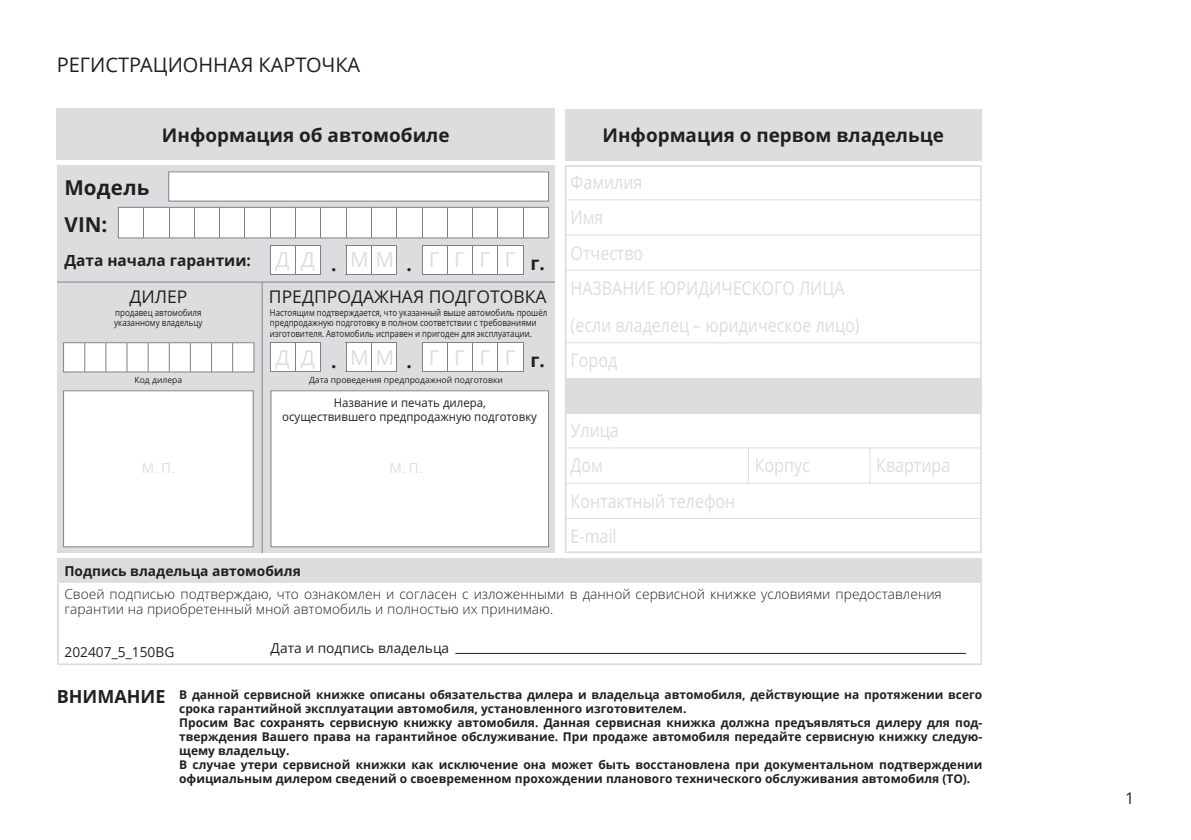
<style>
.page{position:relative;width:1191px;height:840px;background:#fff}
.page>*{position:absolute;margin:0;border:0;box-sizing:border-box;transform-origin:0 0}
.t1{font:20.6px "Open Sans";letter-spacing:.705em;color:#dcdddf}
.t2{font:700 20.6px/36.6px "Open Sans";letter-spacing:.01em;color:#231f20}
.t3{font:20px "Open Sans";color:#231f20}
.t4{font:18.8px/35.6px "Open Sans";color:#dcdddf;scale:.85 1}
.t5{font:700 18.8px "Open Sans";color:#231f20}
.t6{font:700 18px "Open Sans";color:#231f20}
.t7{font:17.6px "Open Sans";color:#231f20}
.t8{font:16px "Open Sans";color:#231f20}
.t9{font:700 15.4px "Open Sans";color:#231f20}
.t10{font:300 13.8px/15.4px "Open Sans";color:#231f20}
.t11{font:13.8px "Open Sans";color:#231f20}
.t12{font:700 13.8px "Open Sans";color:#231f20}
.t13{font:13.8px "Open Sans";color:#dcdddf}
.t14{font:700 12px/14px "Open Sans";color:#231f20}
.t15{font:12px/14.4px "Open Sans";color:#231f20;text-align:center;scale:.95 1}
.t16{font:9.4px/10.4px "Open Sans";color:#231f20;scale:.84 1}
.t17{font:8.6px "Open Sans";color:#231f20}
</style>
<div class="page">
<div style="left:57px;top:165px;width:498px;height:388px;background:#dcdddf"></div>
<div style="left:64px;top:342px;width:190px;height:30px;background:#fff"></div>
<div style="left:63px;top:342px;width:191px;height:30px;border:1px solid #808285"></div>
<div style="left:57px;top:558px;width:925px;height:106px;background:#dcdddf"></div>
<div style="left:118px;top:207px;width:430px;height:31px;background:#fff"></div>
<div style="left:118px;top:207px;width:431px;height:31px;border:1px solid #808285"></div>
<svg style="left:565px;top:165px;width:416px;height:388px"></svg>
<div style="left:565px;top:109px;width:416px;height:51px;background:#dcdddf"></div>
<div style="left:57px;top:109px;width:498px;height:51px;background:#dcdddf"></div>
<div style="left:59px;top:583px;width:922px;height:81px;background:#fff"></div>
<div style="left:346px;top:245px;width:25px;height:29px;background:#fff"></div>
<div style="left:371px;top:245px;width:26px;height:29px;background:#fff"></div>
<div style="left:422px;top:245px;width:25px;height:29px;background:#fff"></div>
<div style="left:447px;top:245px;width:25px;height:29px;background:#fff"></div>
<div style="left:472px;top:245px;width:26px;height:29px;background:#fff"></div>
<div style="left:498px;top:245px;width:25px;height:29px;background:#fff"></div>
<hr style="left:143px;top:207px;width:1px;height:30px;background:#808285">
<hr style="left:169px;top:207px;width:1px;height:30px;background:#808285">
<hr style="left:194px;top:207px;width:1px;height:30px;background:#808285">
<hr style="left:219px;top:207px;width:1px;height:30px;background:#808285">
<hr style="left:245px;top:207px;width:1px;height:30px;background:#808285">
<hr style="left:270px;top:207px;width:1px;height:30px;background:#808285">
<hr style="left:295px;top:207px;width:1px;height:30px;background:#808285">
<hr style="left:320px;top:207px;width:1px;height:30px;background:#808285">
<hr style="left:346px;top:207px;width:1px;height:30px;background:#808285">
<hr style="left:371px;top:207px;width:1px;height:30px;background:#808285">
<hr style="left:396px;top:207px;width:1px;height:30px;background:#808285">
<hr style="left:422px;top:207px;width:1px;height:30px;background:#808285">
<hr style="left:447px;top:207px;width:1px;height:30px;background:#808285">
<hr style="left:472px;top:207px;width:1px;height:30px;background:#808285">
<hr style="left:497px;top:207px;width:1px;height:30px;background:#808285">
<hr style="left:523px;top:207px;width:1px;height:30px;background:#808285">
<svg style="left:346px;top:246px;width:1px;height:28px"></svg>
<svg style="left:371px;top:246px;width:1px;height:28px"></svg>
<svg style="left:396px;top:246px;width:1px;height:28px"></svg>
<svg style="left:422px;top:246px;width:1px;height:28px"></svg>
<svg style="left:447px;top:246px;width:1px;height:28px"></svg>
<svg style="left:472px;top:246px;width:1px;height:28px"></svg>
<svg style="left:497px;top:246px;width:1px;height:28px"></svg>
<svg style="left:523px;top:245px;width:1px;height:29px"></svg>
<hr style="left:346px;top:245px;width:51px;height:1px;background:#808285">
<hr style="left:422px;top:245px;width:101px;height:1px;background:#808285">
<svg style="left:270px;top:245px;width:51px;height:30px;background:#efeff0"></svg>
<hr style="left:346px;top:274px;width:51px;height:1px;background:#808285">
<hr style="left:422px;top:274px;width:101px;height:1px;background:#808285">
<div style="left:346px;top:342px;width:25px;height:29px;background:#fff"></div>
<div style="left:371px;top:342px;width:26px;height:29px;background:#fff"></div>
<div style="left:422px;top:342px;width:25px;height:29px;background:#fff"></div>
<div style="left:447px;top:342px;width:25px;height:29px;background:#fff"></div>
<div style="left:472px;top:342px;width:26px;height:29px;background:#fff"></div>
<div style="left:498px;top:342px;width:25px;height:29px;background:#fff"></div>
<svg style="left:346px;top:343px;width:1px;height:28px"></svg>
<svg style="left:371px;top:343px;width:1px;height:28px"></svg>
<svg style="left:396px;top:343px;width:1px;height:28px"></svg>
<svg style="left:422px;top:343px;width:1px;height:28px"></svg>
<svg style="left:447px;top:343px;width:1px;height:28px"></svg>
<svg style="left:472px;top:343px;width:1px;height:28px"></svg>
<svg style="left:497px;top:343px;width:1px;height:28px"></svg>
<svg style="left:523px;top:342px;width:1px;height:29px"></svg>
<hr style="left:346px;top:342px;width:51px;height:1px;background:#808285">
<hr style="left:422px;top:342px;width:101px;height:1px;background:#808285">
<svg style="left:270px;top:342px;width:51px;height:30px;background:#efeff0"></svg>
<hr style="left:346px;top:371px;width:51px;height:1px;background:#808285">
<hr style="left:422px;top:371px;width:101px;height:1px;background:#808285">
<div style="left:64px;top:390px;width:189px;height:156px;background:#fff"></div>
<div style="left:63px;top:390px;width:191px;height:157px;border:1px solid #808285"></div>
<div style="left:271px;top:390px;width:277px;height:156px;background:#fff"></div>
<div style="left:270px;top:390px;width:279px;height:157px;border:1px solid #808285"></div>
<div style="left:169px;top:172px;width:379px;height:29px;background:#fff"></div>
<div style="left:168px;top:171px;width:381px;height:30px;border:1px solid #808285"></div>
<hr style="left:565px;top:199px;width:416px;height:1px;background:#dcdddf">
<hr style="left:565px;top:234px;width:416px;height:1px;background:#dcdddf">
<hr style="left:565px;top:270px;width:416px;height:1px;background:#dcdddf">
<hr style="left:565px;top:342px;width:416px;height:1px;background:#dcdddf">
<hr style="left:565px;top:447px;width:416px;height:1px;background:#dcdddf">
<hr style="left:565px;top:482px;width:416px;height:1px;background:#dcdddf">
<hr style="left:565px;top:517px;width:416px;height:1px;background:#dcdddf">
<hr style="left:748px;top:447px;width:1px;height:36px;background:#dcdddf">
<hr style="left:869px;top:447px;width:1px;height:36px;background:#dcdddf">
<hr style="left:455px;top:652px;width:511px;height:1px;background:#231f20">
<hr style="left:57px;top:281px;width:498px;height:1px;background:#808285">
<hr style="left:262px;top:282px;width:1px;height:271px;background:#808285">
<hr style="left:232px;top:342px;width:1px;height:30px;background:#808285">
<hr style="left:211px;top:342px;width:1px;height:30px;background:#808285">
<hr style="left:190px;top:342px;width:1px;height:30px;background:#808285">
<hr style="left:169px;top:342px;width:1px;height:30px;background:#808285">
<hr style="left:148px;top:342px;width:1px;height:30px;background:#808285">
<hr style="left:127px;top:342px;width:1px;height:30px;background:#808285">
<hr style="left:106px;top:342px;width:1px;height:30px;background:#808285">
<hr style="left:84px;top:342px;width:1px;height:30px;background:#808285">
<div style="left:64px;top:646px;width:186px;height:14px;background:#fff"></div>
<h2 class="t3" style="left:57px;top:51px;width:305px">РЕГИСТРАЦИОННАЯ КАРТОЧКА</h2>
<h3 class="t5" style="left:162px;top:121px;width:289px">Информация об автомобиле</h3>
<h3 class="t5" style="left:602px;top:122px;width:343px">Информация о первом владельце</h3>
<h1 class="t2" style="left:64px;top:169px;width:87px">Модель<br>VIN:</h1>
<p class="t9" style="left:64px;top:250px;width:188px">Дата начала гарантии:</p>
<h1 class="t1" style="left:275px;top:245px;width:271px">ДД <sub>.</sub>ММ<sub>.</sub> ГГГГ<sub>г.</sub></h1>
<h3 class="t7" style="left:129px;top:284px;width:60px">ДИЛЕР</h3>
<p class="t16" style="left:114px;top:307px;width:106px">продавец автомобиля указанному владельцу</p>
<p class="t17" style="left:134px;top:374px;width:49px">Код дилера</p>
<h3 class="t7" style="left:269px;top:284px;width:279px">ПРЕДПРОДАЖНАЯ ПОДГОТОВКА</h3>
<p class="t16" style="left:270px;top:307px;width:332px">Настоящим подтверждается, что указанный выше автомобиль прошёл предпродажную подготовку в полном соответствии с требованиями изготовителя. Автомобиль исправен и пригоден для эксплуатации.</p>
<h1 class="t1" style="left:275px;top:343px;width:271px">ДД <sub>.</sub>ММ<sub>.</sub> ГГГГ<sub>г.</sub></h1>
<p class="t17" style="left:309px;top:374px;width:195px">Дата проведения предпродажной подготовки</p>
<p class="t15" style="left:282px;top:395px;width:270px">Название и печать дилера,<br>осуществившего предпродажную подготовку</p>
<p class="t13" style="left:142px;top:458px;width:35px">М. П.</p>
<p class="t13" style="left:389px;top:458px;width:35px">М. П.</p>
<p class="t12" style="left:64px;top:560px;width:238px">Подпись владельца автомобиля</p>
<h3 class="t4" style="left:570px;top:164px;width:341px">Фамилия<br>Имя<br>Отчество<br>НАЗВАНИЕ ЮРИДИЧЕСКОГО ЛИЦА (если владелец – юридическое лицо)<br>Город</h3>
<h3 class="t4" style="left:570px;top:412px;width:58px;line-height:35px">Улица<br>Дом</h3>
<h3 class="t4" style="left:570px;top:482px;width:195px">Контактный телефон<br>E-mail</h3>
<h3 class="t4" style="left:754px;top:447px;width:66px">Корпус</h3>
<h3 class="t4" style="left:876px;top:447px;width:89px">Квартира</h3>
<p class="t10" style="left:64px;top:585px;width:879px">Своей подписью подтверждаю, что ознакомлен и согласен с изложенными в данной сервисной книжке условиями предоставления гарантии на приобретенный мной автомобиль и полностью их принимаю.</p>
<p class="t11" style="left:64px;top:642px;width:111px">202407_5_150BG</p>
<p class="t11" style="left:271px;top:638px;width:180px">Дата и подпись владельца</p>
<h3 class="t6" style="left:57px;top:683px;width:110px">ВНИМАНИЕ</h3>
<p class="t14" style="left:179px;top:687px;width:804px">В данной сервисной книжке описаны обя зательства дилера и владельца автомобиля, действующие на протяжении всего срока гарантийной эксплуатации автомобиля, установленного изготовителем.<br>Просим Вас сохранять сервисную книжку автомобиля. Данная сервисная книжка должна предъявляться дилеру для под&shy;тверждения Вашего права на гарантийное обслуживание. При продаже автомобиля передайте сервисную книжку следую&shy;щему владельцу.<br>В случае утери сервисной книжки как исключение она может быть восстановлена при документальном подтверждении официальным дилером сведений о своевременном прохождении планового технического обслуживания автомобиля (ТО).</p>
<h3 class="t8" style="left:1125px;top:786px;width:11px">1</h3>
</div>
